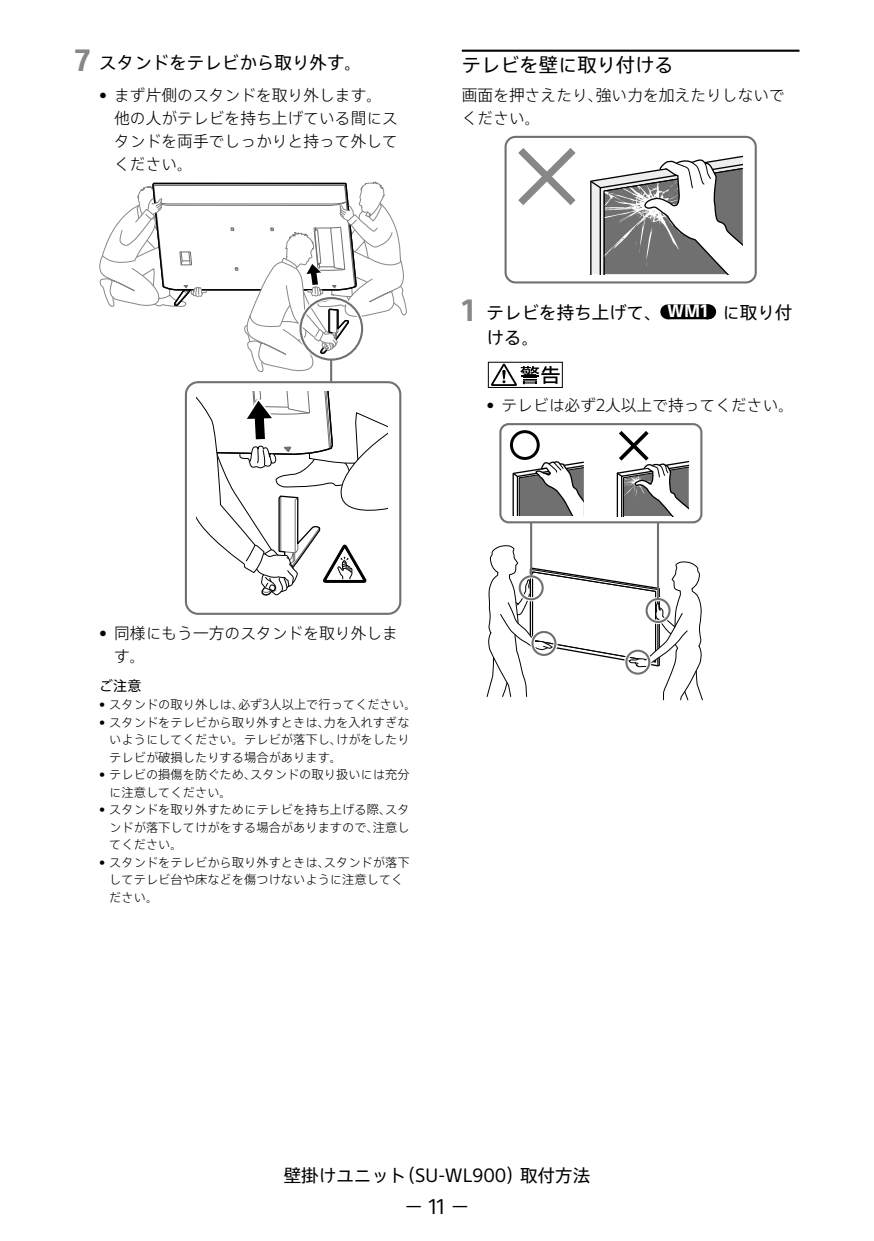
<style>
.page{position:relative;width:874px;height:1241px;background:#fff}
.page>*{position:absolute;margin:0;border:0;box-sizing:border-box;transform-origin:0 0}
.L1{font:19.25px "SST Jp Pro";color:#000}
.t1{font:17.5px "SST Jp Pro";color:#000}
.B{font:300 15.75px/22.8px "SST Jp Pro";color:#000}
.L5_ind{font:14px "SST Jp Pro";color:#000}
.t2{font:300 12.25px/17.5px "SST Jp Pro";color:#000;text-align:justify}
.s1{font-weight:700;font-size:28px;color:#878788}
.s2{font-weight:700;font-size:16.1px;color:#fff}
</style>
<div class="page">
<svg style="left:99px;top:181px;width:307px;height:194px"></svg>
<div style="left:185px;top:381px;width:216px;height:233px;border:2px solid #717070;border-radius:12px"></div>
<div style="left:298px;top:296px;width:66px;height:66px;border:4px solid #fff;border-radius:50%"></div>
<div style="left:299px;top:297px;width:64px;height:63px;border:2px solid #717070;border-radius:50%"></div>
<hr style="left:330px;top:360px;width:2px;height:22px;background:#717070">
<svg style="left:196px;top:392px;width:191px;height:204px"></svg>
<hr style="left:461px;top:50px;width:338px;height:2px;background:#000">
<div style="left:504px;top:136px;width:252px;height:147px;border:2px solid #717070;border-radius:10px"></div>
<svg style="left:590px;top:155px;width:152px;height:119px"></svg>
<svg style="left:518px;top:148px;width:57px;height:57px"></svg>
<div style="left:667px;top:304px;width:40px;height:15px;background:#000"></div>
<svg style="left:687px;top:304px;width:21px;height:15px"></svg>
<div style="left:487px;top:362px;width:75px;height:26px;border:1px solid #000"></div>
<svg style="left:490px;top:363px;width:69px;height:23px"></svg>
<svg style="left:486px;top:545px;width:216px;height:156px"></svg>
<div style="left:517px;top:574px;width:27px;height:27px;border:4px solid #fff;border-radius:50%"></div>
<div style="left:518px;top:575px;width:25px;height:25px;border:2px solid #717070;border-radius:50%"></div>
<div style="left:530px;top:629px;width:27px;height:28px;border:4px solid #fff;border-radius:50%"></div>
<div style="left:531px;top:631px;width:25px;height:25px;border:2px solid #717070;border-radius:50%"></div>
<div style="left:644px;top:597px;width:27px;height:27px;border:4px solid #fff;border-radius:50%"></div>
<div style="left:645px;top:598px;width:25px;height:25px;border:2px solid #717070;border-radius:50%"></div>
<div style="left:624px;top:648px;width:27px;height:27px;border:4px solid #fff;border-radius:50%"></div>
<div style="left:625px;top:649px;width:25px;height:25px;border:2px solid #717070;border-radius:50%"></div>
<div style="left:499px;top:423px;width:203px;height:100px;border:2px solid #717070;border-radius:8px"></div>
<hr style="left:530px;top:522px;width:2px;height:53px;background:#717070">
<hr style="left:656px;top:522px;width:2px;height:76px;background:#717070">
<svg style="left:616px;top:431px;width:72px;height:85px"></svg>
<svg style="left:510px;top:430px;width:73px;height:86px"></svg>
<p class="t1" style="left:74px;top:50px;width:289px"><span class="s1">7</span> スタンドをテレビから取り外す。</p>
<p class="B" style="left:114px;top:83px;width:285px;text-indent:-15px">• まず片側のスタンドを取り外します。他の人がテレビを持ち上げている間にスタンドを両手でしっかりと持って外してください。</p>
<p class="L1" style="left:461px;top:51px;width:213px">テレビを壁に取り付ける</p>
<p class="B" style="left:461px;top:83px;width:324px">画面を押さえたり、強い力を加えたりしないでください。</p>
<p class="t1" style="left:461px;top:299px;width:248px"><span class="s1">1</span> テレビを持ち上げて、 <span class="s2">WM1</span></p>
<p class="t1" style="left:722px;top:299px;width:71px">に取り付</p>
<p class="t1" style="left:486px;top:324px;width:54px">ける。</p>
<p class="B" style="left:486px;top:393px;width:309px">• テレビは必ず2人以上で持ってください。</p>
<p class="B" style="left:114px;top:620px;width:285px;text-indent:-15px">• 同様にもう一方のスタンドを取り外します。</p>
<p class="L5_ind" style="left:99px;top:675px;width:43px">ご注意</p>
<p class="t2" style="left:99px;top:694px;width:319px">• スタンドの取り外しは、必ず3人以上で行ってください。</p>
<p class="t2" style="left:109px;top:712px;width:302px;text-indent:-10px">• スタンドをテレビから取り外すときは、力を入れすぎないようにしてください。テレビが落下し、けがをしたりテレビが破損したりする場合があります。</p>
<p class="t2" style="left:109px;top:764px;width:302px;text-indent:-10px">• テレビの損傷を防ぐため、スタンドの取り扱いには充分に注意してください。</p>
<p class="t2" style="left:109px;top:799px;width:302px;text-indent:-10px">• スタンドを取り外すためにテレビを持ち上げる際、スタンドが落下してけがをする場合がありますので、注意してください。</p>
<p class="t2" style="left:109px;top:852px;width:302px;text-align:left;text-indent:-10px">• スタンドをテレビから取り外すときは、スタンドが落下してテレビ台や床などを傷つけないように注意してください。</p>
<h2 class="t1" style="left:283px;top:1162px;width:308px">壁掛けユニット（SU-WL900）取付方法</h2>
<h1 class="L1" style="left:404px;top:1191px;width:67px">− 11 −</h1>
</div>
